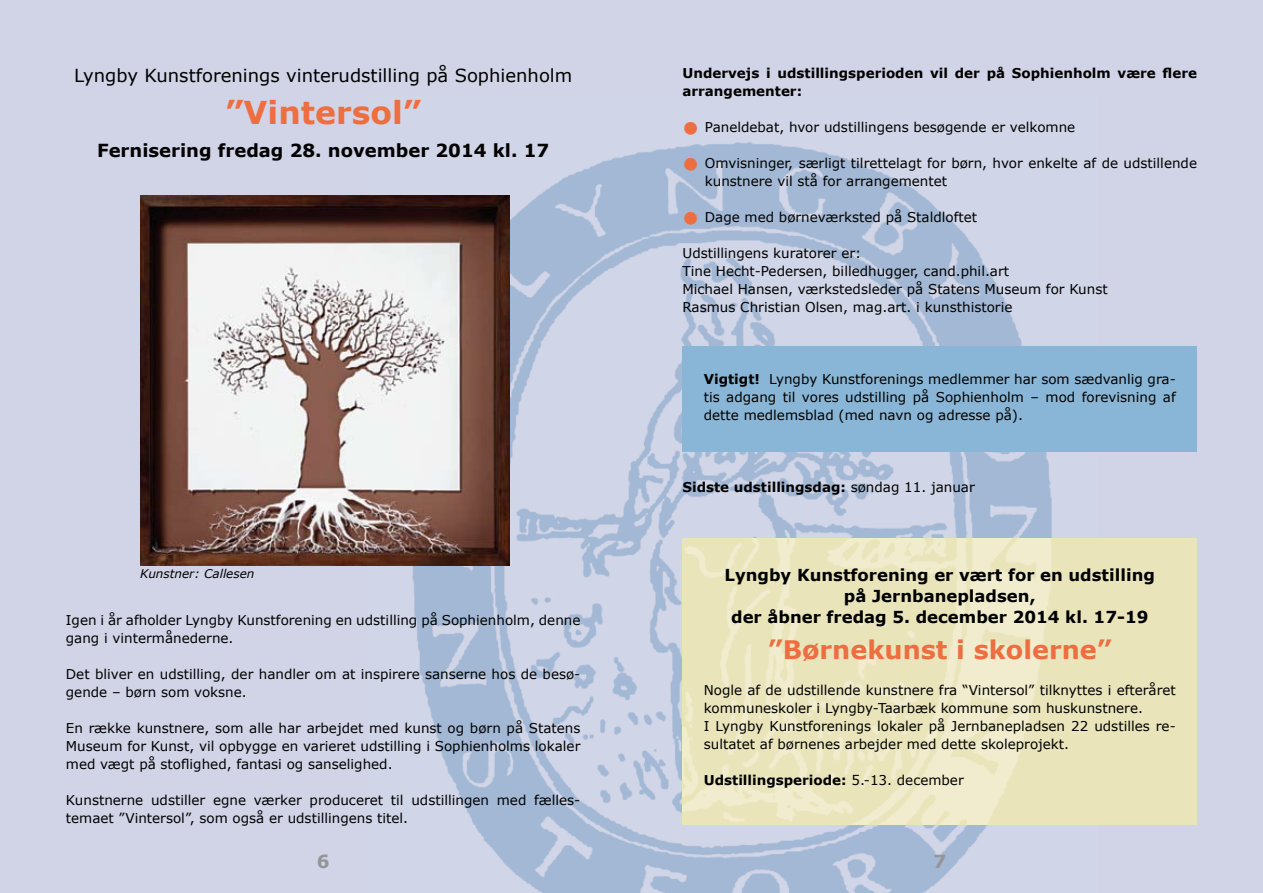
<style>
.page{position:relative;width:1263px;height:893px;background:#d0d4e6}
.page>*{position:absolute;margin:0;border:0;box-sizing:border-box;transform-origin:0 0}
.t1{font:700 31.5px "Verdana";color:#ed6e41}
.t2{font:700 25.5px "Verdana";color:#ed6e41}
.t3{font:18px "Verdana";color:#000}
.t4{font:700 18px "Verdana";color:#000}
.t5{font:700 18px "Verdana";color:#939598}
.t6{font:700 16.5px/21px "Verdana";color:#000;text-align:center}
.t7{font:13.5px/18px "Verdana";color:#000}
.t8{font:700 13.5px/18px "Verdana";color:#000}
.t9{font:italic 12px "Verdana";color:#000}
.s1{font-weight:700}
.s2{font-weight:400}
</style>
<div class="page">
<img style="left:368px;top:142px;width:684px;height:751px">
<div style="left:682px;top:538px;width:515px;height:287px;background:#e9e4ba"></div>
<img style="left:682px;top:538px;width:369px;height:287px">
<img style="left:140px;top:196px;width:369px;height:370px">
<div style="left:682px;top:346px;width:515px;height:106px;background:#89b6d6"></div>
<svg style="left:684px;top:157px;width:13px;height:13px"></svg>
<svg style="left:684px;top:211px;width:13px;height:13px"></svg>
<h3 class="t3" style="left:74px;top:64px;width:500px">Lyngby Kunstforenings vinterudstilling på Sophienholm</h3>
<h1 class="t1" style="left:225px;top:92px;width:198px">”Vintersol”</h1>
<h3 class="t4" style="left:97px;top:139px;width:454px">Fernisering fredag 28. november 2014 kl. 17</h3>
<p class="t8" style="left:682px;top:65px;width:516px">Undervejs i udstillingsperioden vil der på Sophienholm være flere arrangementer:</p>
<p class="t7" style="left:705px;top:119px;width:372px">Paneldebat, hvor udstillingens besøgende er velkomne</p>
<p class="t7" style="left:705px;top:155px;width:494px">Omvisninger, særligt tilrettelagt for børn, hvor enkelte af de udstillende kunstnere vil stå for arrangementet</p>
<p class="t7" style="left:705px;top:209px;width:274px">Dage med børneværksted på Staldloftet</p>
<p class="t7" style="left:682px;top:245px;width:427px">Udstillingens kuratorer er:<br>Tine Hecht-Pedersen, billedhugger, cand.phil.art<br>Michael Hansen, værkstedsleder på Statens Museum for Kunst Rasmus Christian Olsen, mag.art. i kunsthistorie</p>
<p class="t7" style="left:704px;top:371px;width:473px;text-align:justify"><span class="s1">Vigtigt!</span> Lyngby Kunstforenings medlemmer har som sædvanlig gra&shy;tis adgang til vores udstilling på Sophienholm – mod forevisning af dette medlemsblad (med navn og adresse på).</p>
<p class="t8" style="left:682px;top:479px;width:294px">Sidste udstillingsdag: <span class="s2">søndag 11. januar</span></p>
<p class="t9" style="left:140px;top:566px;width:116px">Kunstner: Callesen</p>
<p class="t6" style="left:724px;top:564px;width:432px">Lyngby Kunstforening er vært for en udstilling på Jernbanepladsen,<br>der åbner fredag 5. december 2014 kl. 17-19</p>
<h2 class="t2" style="left:768px;top:633px;width:346px">”Børnekunst i skolerne”</h2>
<p class="t7" style="left:704px;top:681px;width:474px">Nogle af de udstillende kunstnere fra “Vintersol” tilknyttes i efteråret kommuneskoler i Lyngby-Taarbæk kommune som huskunstnere.<br>I Lyngby Kunstforenings lokaler på Jernbanepladsen 22 udstilles re&shy;sultatet af børnenes arbejder med dette skoleprojekt.</p>
<p class="t8" style="left:704px;top:771px;width:261px">Udstillingsperiode: <span class="s2">5.-13. december</span></p>
<p class="t7" style="left:66px;top:611px;width:516px">Igen i år afholder Lyngby Kunstforening en udstilling på Sophienholm, denne gang i vintermånederne.</p>
<p class="t7" style="left:66px;top:665px;width:516px">Det bliver en udstilling, der handler om at inspirere sanserne hos de besø&shy;gende – børn som voksne.</p>
<p class="t7" style="left:66px;top:719px;width:516px;text-align:justify">En række kunstnere, som alle har arbejdet med kunst og børn på Statens Museum for Kunst, vil opbygge en varieret udstilling i Sophienholms lokaler med vægt på stoflighed, fantasi og sanselighed.</p>
<p class="t7" style="left:66px;top:791px;width:516px">Kunstnerne udstiller egne værker produceret til udstillingen med fælles&shy;temaet ”Vintersol”, som også er udstillingens titel.</p>
<h3 class="t5" style="left:317px;top:850px;width:14px">6</h3>
<h3 class="t5" style="left:933px;top:850px;width:14px">7</h3>
</div>
